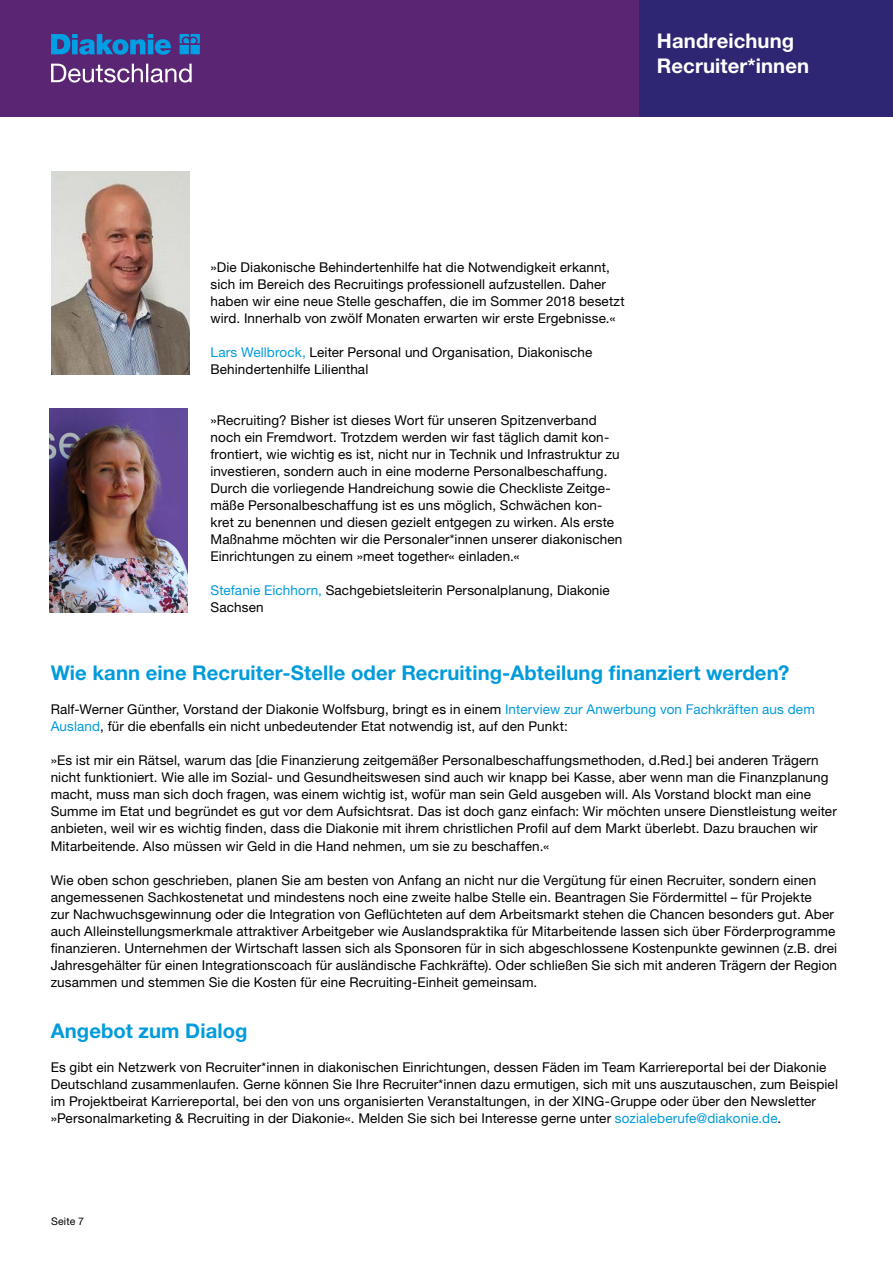
<style>
.page{position:relative;width:893px;height:1263px;background:#fff}
.page>*{position:absolute;margin:0;border:0;box-sizing:border-box;transform-origin:0 0}
._11_Fliesstext_9pt_4{font:700 20.25px "Helvetica Neue LT Pro";letter-spacing:.005em;color:#009bdc}
._21_Lead_Subheadline{font:700 20.25px/25.5px "Helvetica Neue LT Pro";letter-spacing:.005em;color:#fff}
._11_Fliesstext_9pt_4-2{font:13.5px/17px "Helvetica Neue LT Pro";letter-spacing:.01em;color:#000}
._12_Zwischentitel_9p{font:10.5px "Helvetica Neue LT Pro";letter-spacing:.02em;color:#000}
.s1{color:#009bdc}
</style>
<div class="page">
<div style="left:0;top:0;width:893px;height:116px;background:#5a2572"></div>
<div style="left:640px;top:0;width:253px;height:116px;background:#2e2672"></div>
<svg style="left:51px;top:64px;width:141px;height:18px"></svg>
<svg style="left:51px;top:34px;width:149px;height:21px"></svg>
<img style="left:51px;top:171px;width:138px;height:203px">
<img style="left:49px;top:408px;width:138px;height:204px">
<p class="_21_Lead_Subheadline" style="left:657px;top:27px;width:154px">Handreichung<br>Recruiter*innen</p>
<p class="_11_Fliesstext_9pt_4-2" style="left:210px;top:259px;width:416px">»Die Diakonische Behindertenhilfe hat die Notwendigkeit erkannt, sich im Bereich des Recruitings professionell aufzustellen. Daher haben wir eine neue Stelle geschaffen, die im Sommer 2018 besetzt wird. Innerhalb von zwölf Monaten erwarten wir erste Ergebnisse.«</p>
<p class="_11_Fliesstext_9pt_4-2" style="left:210px;top:344px;width:383px"><span class="s1">Lars Wellbrock,</span> Leiter Personal und Organisation, Diakonische<br>Behindertenhilfe Lilienthal</p>
<p class="_11_Fliesstext_9pt_4-2" style="left:210px;top:412px;width:413px">»Recruiting? Bisher ist dieses Wort für unseren Spitzenverband noch ein Fremdwort. Trotzdem werden wir fast täglich damit kon&shy;frontiert, wie wichtig es ist, nicht nur in Technik und Infrastruktur zu investieren, sondern auch in eine moderne Personalbeschaffung.<br>Durch die vorliegende Handreichung sowie die Checkliste Zeitge&shy;mäße Personalbeschaffung ist es uns möglich, Schwächen kon&shy;kret zu benennen und diesen gezielt entgegen zu wirken. Als erste Maßnahme möchten wir die Personaler*innen unserer diakonischen Einrichtungen zu einem »meet together« einladen.«</p>
<p class="_11_Fliesstext_9pt_4-2" style="left:210px;top:582px;width:401px"><span class="s1">Stefanie Eichhorn,</span> Sachgebietsleiterin Personalplanung, Diakonie<br>Sachsen</p>
<p class="_11_Fliesstext_9pt_4" style="left:51px;top:660px;width:740px">Wie kann eine Recruiter-Stelle oder Recruiting-Abteilung finanziert werden?</p>
<p class="_11_Fliesstext_9pt_4-2" style="left:51px;top:701px;width:766px">Ralf-Werner Günther, Vorstand der Diakonie Wolfsburg, bringt es in einem <span class="s1">Interview zur Anwerbung von Fachkräften aus dem<br>Ausland</span>, für die ebenfalls ein nicht unbedeutender Etat notwendig ist, auf den Punkt:</p>
<p class="_11_Fliesstext_9pt_4-2" style="left:51px;top:752px;width:788px">»Es ist mir ein Rätsel, warum das [die Finanzierung zeitgemäßer Personalbeschaffungsmethoden, d.Red.] bei anderen Trägern nicht funktioniert. Wie alle im Sozial- und Gesundheitswesen sind auch wir knapp bei Kasse, aber wenn man die Finanzplanung macht, muss man sich doch fragen, was einem wichtig ist, wofür man sein Geld ausgeben will. Als Vorstand blockt man eine Summe im Etat und begründet es gut vor dem Aufsichtsrat. Das ist doch ganz einfach: Wir möchten unsere Dienstleistung weiter anbieten, weil wir es wichtig finden, dass die Diakonie mit ihrem christlichen Profil auf dem Markt überlebt. Dazu brauchen wir Mitarbeitende. Also müssen wir Geld in die Hand nehmen, um sie zu beschaffen.«</p>
<p class="_11_Fliesstext_9pt_4-2" style="left:51px;top:871px;width:788px">Wie oben schon geschrieben, planen Sie am besten von Anfang an nicht nur die Vergütung für einen Recruiter, sondern einen angemessenen Sachkostenetat und mindestens noch eine zweite halbe Stelle ein. Beantragen Sie Fördermittel – für Projekte<br>zur Nachwuchsgewinnung oder die Integration von Geflüchteten auf dem Arbeitsmarkt stehen die Chancen besonders gut. Aber auch Alleinstellungsmerkmale attraktiver Arbeitgeber wie Auslandspraktika für Mitarbeitende lassen sich über Förderprogramme finanzieren. Unternehmen der Wirtschaft lassen sich als Sponsoren für in sich abgeschlossene Kostenpunkte gewinnen (z.B. drei Jahresgehälter für einen Integrationscoach für ausländische Fachkräfte). Oder schließen Sie sich mit anderen Trägern der Region zusammen und stemmen Sie die Kosten für eine Recruiting-Einheit gemeinsam.</p>
<p class="_11_Fliesstext_9pt_4" style="left:51px;top:1017px;width:198px">Angebot zum Dialog</p>
<p class="_11_Fliesstext_9pt_4-2" style="left:51px;top:1058px;width:789px">Es gibt ein Netzwerk von Recruiter*innen in diakonischen Einrichtungen, dessen Fäden im Team Karriereportal bei der Diakonie Deutschland zusammenlaufen. Gerne können Sie Ihre Recruiter*innen dazu ermutigen, sich mit uns auszutauschen, zum Beispiel im Projektbeirat Karriereportal, bei den von uns organisierten Veranstaltungen, in der XING-Gruppe oder über den Newsletter »Personalmarketing &amp; Recruiting in der Diakonie«. Melden Sie sich bei Interesse gerne unter <span class="s1">sozialeberufe@diakonie.de</span>.</p>
<p class="_12_Zwischentitel_9p" style="left:51px;top:1214px;width:35px">Seite 7</p>
</div>
